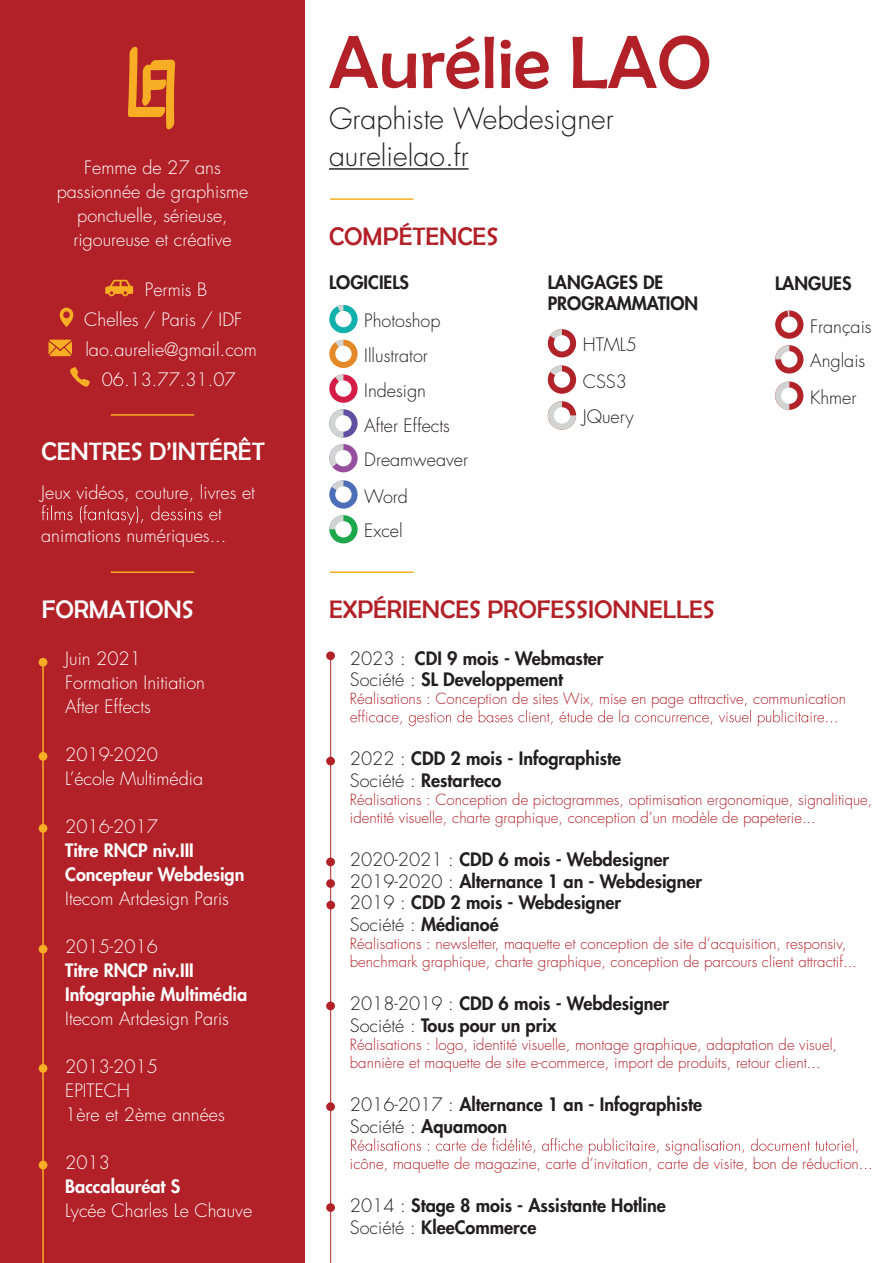
<style>
.page{position:relative;width:893px;height:1263px;background:#fff}
.page>*{position:absolute;margin:0;border:0;box-sizing:border-box;transform-origin:0 0}
.t1{font:75px "Berlin Sans FB";color:#b22128}
.t2{font:300 28.5px/37.5px "Futura Std";color:#231f20}
.t3{font:25.5px "Berlin Sans FB";color:#b22128}
.t4{font:25.5px "Berlin Sans FB";color:#fff}
.t5{font:800 18px/21.6px "Futura Std";color:#231f20}
.t6{font:300 18px/24px "Futura Std";color:#fff}
.t7{font:300 18px/35.1px "Futura Std";color:#231f20}
.t8{font:800 18px/24px "Futura Std";color:#fff}
.t9{font:300 15px/18px "Futura Std";color:#b22128}
.s1{font-weight:300}
</style>
<div class="page">
<div style="left:0;top:0;width:305px;height:1263px;background:#b22128"></div>
<svg style="left:128px;top:46px;width:48px;height:84px"></svg>
<hr style="left:111px;top:414px;width:83px;height:2px;background:#f7ae24">
<hr style="left:330px;top:198px;width:83px;height:2px;background:#f7ae24">
<hr style="left:330px;top:571px;width:83px;height:2px;background:#f7ae24">
<hr style="left:111px;top:571px;width:83px;height:2px;background:#f7ae24">
<svg style="left:42px;top:505px;width:180px;height:20px"></svg>
<svg style="left:350px;top:710px;width:487px;height:16px"></svg>
<svg style="left:351px;top:1138px;width:507px;height:17px"></svg>
<div style="left:329px;top:305px;width:29px;height:28px;background:#12b0ac;border-radius:50%"></div>
<svg style="left:335px;top:305px;width:8px;height:8px"></svg>
<div style="left:335px;top:311px;width:17px;height:16px;background:#fff;border-radius:50%"></div>
<div style="left:329px;top:340px;width:29px;height:28px;background:#e38928;border-radius:50%"></div>
<svg style="left:333px;top:340px;width:10px;height:8px"></svg>
<div style="left:335px;top:346px;width:17px;height:16px;background:#fff;border-radius:50%"></div>
<div style="left:548px;top:329px;width:28px;height:28px;background:#b12229;border-radius:50%"></div>
<svg style="left:548px;top:329px;width:14px;height:14px"></svg>
<div style="left:554px;top:335px;width:16px;height:16px;background:#fff;border-radius:50%"></div>
<div style="left:548px;top:365px;width:28px;height:29px;background:#b12229;border-radius:50%"></div>
<svg style="left:548px;top:365px;width:14px;height:15px"></svg>
<div style="left:554px;top:371px;width:16px;height:17px;background:#fff;border-radius:50%"></div>
<svg style="left:548px;top:401px;width:28px;height:28px"></svg>
<div style="left:554px;top:407px;width:16px;height:16px;background:#fff;border-radius:50%"></div>
<svg style="left:329px;top:374px;width:29px;height:29px"></svg>
<svg style="left:333px;top:374px;width:10px;height:15px"></svg>
<div style="left:335px;top:380px;width:17px;height:17px;background:#fff;border-radius:50%"></div>
<svg style="left:329px;top:409px;width:29px;height:29px"></svg>
<svg style="left:329px;top:409px;width:14px;height:29px"></svg>
<div style="left:335px;top:415px;width:17px;height:17px;background:#fff;border-radius:50%"></div>
<div style="left:329px;top:444px;width:29px;height:28px;background:#984e9f;border-radius:50%"></div>
<svg style="left:329px;top:444px;width:14px;height:25px"></svg>
<div style="left:335px;top:450px;width:17px;height:16px;background:#fff;border-radius:50%"></div>
<div style="left:329px;top:480px;width:29px;height:29px;background:#4c6fb7;border-radius:50%"></div>
<svg style="left:329px;top:480px;width:14px;height:14px"></svg>
<div style="left:335px;top:486px;width:17px;height:17px;background:#fff;border-radius:50%"></div>
<div style="left:329px;top:515px;width:29px;height:28px;background:#1ca84a;border-radius:50%"></div>
<svg style="left:329px;top:515px;width:14px;height:14px"></svg>
<div style="left:335px;top:521px;width:17px;height:16px;background:#fff;border-radius:50%"></div>
<div style="left:775px;top:310px;width:28px;height:29px;background:#b12229;border-radius:50%"></div>
<svg style="left:784px;top:310px;width:5px;height:6px"></svg>
<div style="left:781px;top:316px;width:16px;height:17px;background:#fff;border-radius:50%"></div>
<div style="left:775px;top:345px;width:28px;height:28px;background:#b12229;border-radius:50%"></div>
<svg style="left:775px;top:345px;width:14px;height:14px"></svg>
<div style="left:781px;top:351px;width:16px;height:16px;background:#fff;border-radius:50%"></div>
<svg style="left:775px;top:381px;width:28px;height:29px"></svg>
<svg style="left:775px;top:381px;width:14px;height:29px"></svg>
<div style="left:781px;top:387px;width:16px;height:17px;background:#fff;border-radius:50%"></div>
<svg style="left:49px;top:340px;width:23px;height:16px"></svg>
<svg style="left:70px;top:367px;width:20px;height:20px"></svg>
<svg style="left:60px;top:308px;width:13px;height:19px"></svg>
<svg style="left:105px;top:280px;width:28px;height:16px"></svg>
<div style="left:39px;top:658px;width:8px;height:9px;background:#f7ae24;border-radius:50%"></div>
<div style="left:39px;top:752px;width:8px;height:9px;background:#f7ae24;border-radius:50%"></div>
<div style="left:39px;top:824px;width:8px;height:9px;background:#f7ae24;border-radius:50%"></div>
<div style="left:39px;top:945px;width:8px;height:8px;background:#f7ae24;border-radius:50%"></div>
<div style="left:39px;top:1064px;width:8px;height:9px;background:#f7ae24;border-radius:50%"></div>
<div style="left:39px;top:1161px;width:8px;height:8px;background:#f7ae24;border-radius:50%"></div>
<hr style="left:329px;top:168px;width:140px;height:2px;background:#231f20">
<hr style="left:330px;top:657px;width:1px;height:606px;background:#b22128">
<div style="left:326px;top:651px;width:9px;height:9px;background:#b22128;border-radius:50%"></div>
<div style="left:326px;top:757px;width:9px;height:8px;background:#b22128;border-radius:50%"></div>
<div style="left:326px;top:879px;width:9px;height:9px;background:#b22128;border-radius:50%"></div>
<div style="left:326px;top:857px;width:9px;height:9px;background:#b22128;border-radius:50%"></div>
<div style="left:326px;top:901px;width:9px;height:8px;background:#b22128;border-radius:50%"></div>
<div style="left:326px;top:1001px;width:9px;height:9px;background:#b22128;border-radius:50%"></div>
<div style="left:326px;top:1102px;width:9px;height:9px;background:#b22128;border-radius:50%"></div>
<div style="left:326px;top:1203px;width:9px;height:9px;background:#b22128;border-radius:50%"></div>
<hr style="left:42px;top:661px;width:2px;height:602px;background:#f7ae24">
<p class="t6" style="left:57px;top:156px;width:193px;text-align:center">Femme de 27 ans passionnée de graphisme ponctuelle, sérieuse, rigoureuse et créative</p>
<p class="t6" style="left:145px;top:278px;width:64px">Permis B</p>
<p class="t6" style="left:84px;top:308px;width:159px">Chelles / Paris / IDF</p>
<p class="t6" style="left:85px;top:338px;width:173px">lao.aurelie@gmail.com</p>
<p class="t6" style="left:102px;top:368px;width:135px">06.13.77.31.07</p>
<h3 class="t4" style="left:42px;top:437px;width:225px">CENTRES D’INTÉRÊT</h3>
<p class="t6" style="left:41px;top:480px;width:215px">Jeux vidéos, couture, livres et</p>
<p class="t6" style="left:41px;top:524px;width:187px">animations numériques...</p>
<h1 class="t1" style="left:329px;top:21px;width:384px">Aurélie LAO</h1>
<h2 class="t2" style="left:329px;top:100px;width:286px">Graphiste Webdesigner aurelielao.fr</h2>
<h3 class="t3" style="left:329px;top:222px;width:171px">COMPÉTENCES</h3>
<p class="t5" style="left:329px;top:272px;width:82px">LOGICIELS</p>
<p class="t7" style="left:364px;top:304px;width:78px">Photoshop</p>
<p class="t5" style="left:548px;top:272px;width:152px;line-height:21px">LANGAGES DE<br>PROGRAMMATION</p>
<p class="t5" style="left:775px;top:273px;width:78px">LANGUES</p>
<p class="t7" style="left:810px;top:309px;width:63px;line-height:35.5px">Français<br>Anglais<br>Khmer</p>
<p class="t7" style="left:364px;top:338px;width:65px">Illustrator</p>
<p class="t7" style="left:583px;top:327px;width:56px;line-height:36px">HTML5<br>CSS3<br>JQuery</p>
<p class="t7" style="left:364px;top:373px;width:105px">Indesign<br>After Effects<br>Dreamweaver<br>Word<br>Excel</p>
<h3 class="t4" style="left:42px;top:595px;width:154px">FORMATIONS</h3>
<h3 class="t3" style="left:329px;top:595px;width:387px">EXPÉRIENCES PROFESSIONNELLES</h3>
<p class="t6" style="left:65px;top:647px;width:141px">Juin 2021<br>Formation Initiation<br>After Effects</p>
<p class="t6" style="left:65px;top:743px;width:139px">2019-2020<br>L’école Multimédia</p>
<p class="t6" style="left:65px;top:815px;width:94px">2016-2017</p>
<p class="t8" style="left:65px;top:838px;width:181px">Titre RNCP niv.III<br>Concepteur Webdesign</p>
<p class="t6" style="left:65px;top:887px;width:165px">Itecom Artdesign Paris</p>
<p class="t6" style="left:65px;top:935px;width:94px">2015-2016</p>
<p class="t8" style="left:65px;top:958px;width:183px">Titre RNCP niv.III<br>Infographie Multimédia</p>
<p class="t6" style="left:65px;top:1007px;width:165px">Itecom Artdesign Paris</p>
<p class="t6" style="left:65px;top:1055px;width:161px">2013-2015<br>EPITECH<br>1ère et 2ème années</p>
<p class="t6" style="left:65px;top:1151px;width:46px">2013</p>
<p class="t8" style="left:65px;top:1174px;width:116px">Baccalauréat S</p>
<p class="t6" style="left:65px;top:1199px;width:188px">Lycée Charles Le Chauve</p>
<p class="t5" style="left:350px;top:647px;width:255px"><span class="s1">2023 :</span> CDI 9 mois - Webmaster<br><span class="s1">Société :</span> SL Developpement</p>
<p class="t9" style="left:350px;top:690px;width:498px">Réalisations : Conception de sites Wix, mise en page attractive, communication</p>
<p class="t5" style="left:350px;top:748px;width:273px"><span class="s1">2022 :</span> CDD 2 mois - Infographiste<br><span class="s1">Société :</span> Restarteco</p>
<p class="t9" style="left:350px;top:791px;width:524px">Réalisations : Conception de pictogrammes, optimisation ergonomique, signalitique, identité visuelle, charte graphique, conception d’un modèle de papeterie...</p>
<p class="t5" style="left:350px;top:849px;width:354px"><span class="s1">2020-2021 :</span> CDD 6 mois - Webdesigner<br><span class="s1">2019-2020 :</span> Alternance 1 an - Webdesigner<br><span class="s1">2019 :</span> CDD 2 mois - Webdesigner<br><span class="s1">Société :</span> Médianoé</p>
<p class="t9" style="left:350px;top:935px;width:509px">Réalisations : newsletter, maquette et conception de site d’acquisition, responsiv, benchmark graphique, charte graphique, conception de parcours client attractif...</p>
<p class="t5" style="left:350px;top:993px;width:321px"><span class="s1">2018-2019 :</span> CDD 6 mois - Webdesigner<br><span class="s1">Société :</span> Tous pour un prix</p>
<p class="t9" style="left:350px;top:1036px;width:489px">Réalisations : logo, identité visuelle, montage graphique, adaptation de visuel, bannière et maquette de site e-commerce, import de produits, retour client...</p>
<p class="t5" style="left:350px;top:1094px;width:354px"><span class="s1">2016-2017 :</span> Alternance 1 an - Infographiste<br><span class="s1">Société :</span> Aquamoon</p>
<p class="t9" style="left:350px;top:1155px;width:524px">icône, maquette de magazine, carte d’invitation, carte de visite, bon de réduction...</p>
<p class="t5" style="left:350px;top:1194px;width:317px"><span class="s1">2014 :</span> Stage 8 mois - Assistante Hotline<br><span class="s1">Société :</span> KleeCommerce</p>
</div>
